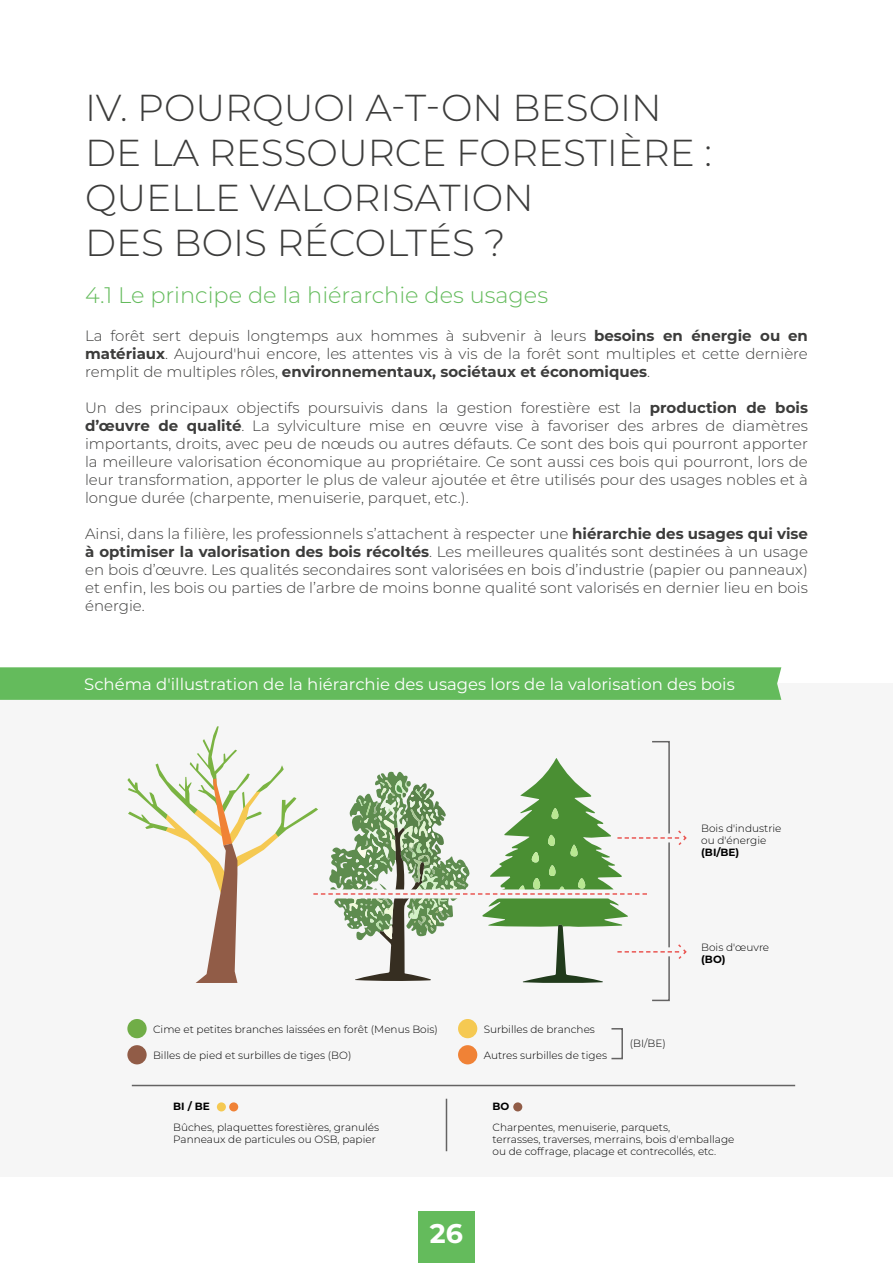
<style>
.page{position:relative;width:893px;height:1263px;background:#fff}
.page>*{position:absolute;margin:0;border:0;box-sizing:border-box;transform-origin:0 0}
.t1{font:300 37.5px/45px "Montserrat";color:#3c3c3b}
.t2{font:700 27px "Montserrat Alternates";color:#fff}
.t3{font:300 22.5px "Montserrat";color:#64bb5c}
.t4{font:16.5px "Montserrat";color:#fff}
.t5{font:300 15px/18px "Montserrat";color:#3c3c3b;text-align:justify}
.t6{font:300 10.5px/12px "Montserrat";color:#000}
.t7{font:700 10.5px "Montserrat";color:#000}
.s1{font-weight:700}
</style>
<div class="page">
<div style="left:418px;top:1211px;width:57px;height:52px;background:#64bb5c"></div>
<div style="left:0;top:684px;width:893px;height:493px;background:#f6f6f6"></div>
<div style="left:0;top:667px;width:781px;height:33px;background:#64bb5c"></div>
<div style="left:127px;top:1019px;width:20px;height:19px;background:#70ad47;border-radius:50%"></div>
<div style="left:458px;top:1019px;width:19px;height:19px;background:#f5c952;border-radius:50%"></div>
<div style="left:127px;top:1045px;width:20px;height:19px;background:#915c47;border-radius:50%"></div>
<div style="left:458px;top:1045px;width:19px;height:19px;background:#f08236;border-radius:50%"></div>
<div style="left:651px;top:741px;width:19px;height:260px;border:2px solid #646363"></div>
<svg style="left:127px;top:726px;width:560px;height:257px"></svg>
<hr style="left:132px;top:1085px;width:663px;height:1px;background:#646363">
<hr style="left:446px;top:1099px;width:1px;height:52px;background:#646363">
<div style="left:611px;top:1028px;width:12px;height:31px;border:2px solid #646363"></div>
<div style="left:217px;top:1102px;width:9px;height:9px;background:#f5c952;border-radius:50%"></div>
<div style="left:229px;top:1102px;width:9px;height:9px;background:#f08236;border-radius:50%"></div>
<div style="left:513px;top:1102px;width:9px;height:9px;background:#915c47;border-radius:50%"></div>
<h1 class="t1" style="left:85px;top:84px;width:629px">IV. POURQUOI A-T-ON BESOIN<br>DE LA RESSOURCE FORESTIÈRE :<br>QUELLE VALORISATION<br>DES BOIS RÉCOLTÉS ?</h1>
<h3 class="t3" style="left:85px;top:280px;width:465px">4.1 Le principe de la hiérarchie des usages</h3>
<p class="t5" style="left:85px;top:326px;width:724px">La forêt sert depuis longtemps aux hommes à subvenir à leurs <span class="s1">besoins en énergie ou en matériaux</span>. Aujourd'hui encore, les attentes vis à vis de la forêt sont multiples et cette dernière remplit de multiples rôles, <span class="s1">environnementaux, sociétaux et économiques</span>.</p>
<p class="t5" style="left:85px;top:398px;width:724px">Un des principaux objectifs poursuivis dans la gestion forestière est la <span class="s1">production de bois d’œuvre de qualité</span>. La sylviculture mise en œuvre vise à favoriser des arbres de diamètres importants, droits, avec peu de nœuds ou autres défauts. Ce sont des bois qui pourront apporter la meilleure valorisation économique au propriétaire. Ce sont aussi ces bois qui pourront, lors de leur transformation, apporter le plus de valeur ajoutée et être utilisés pour des usages nobles et à longue durée (charpente, menuiserie, parquet, etc.).</p>
<p class="t5" style="left:85px;top:524px;width:724px">Ainsi, dans la filière, les professionnels s’attachent à respecter une <span class="s1">hiérarchie des usages qui vise à optimiser la valorisation des bois récoltés</span>. Les meilleures qualités sont destinées à un usage en bois d’œuvre. Les qualités secondaires sont valorisées en bois d’industrie (papier ou panneaux) et enfin, les bois ou parties de l’arbre de moins bonne qualité sont valorisés en dernier lieu en bois énergie.</p>
<p class="t4" style="left:84px;top:672px;width:652px">Schéma d'illustration de la hiérarchie des usages lors de la valorisation des bois</p>
<p class="t6" style="left:701px;top:822px;width:82px">Bois d'industrie ou d'énergie</p>
<p class="t7" style="left:701px;top:845px;width:40px">(BI/BE)</p>
<p class="t6" style="left:153px;top:1023px;width:286px">Cime et petites branches laissées en forêt (Menus Bois)</p>
<p class="t6" style="left:484px;top:1023px;width:113px">Surbilles de branches</p>
<p class="t6" style="left:153px;top:1049px;width:200px">Billes de pied et surbilles de tiges (BO)</p>
<p class="t6" style="left:484px;top:1049px;width:125px">Autres surbilles de tiges</p>
<p class="t7" style="left:173px;top:1099px;width:38px">BI / BE</p>
<p class="t7" style="left:493px;top:1099px;width:18px">BO</p>
<p class="t6" style="left:630px;top:1037px;width:38px">(BI/BE)</p>
<p class="t6" style="left:701px;top:941px;width:70px">Bois d'œuvre</p>
<p class="t7" style="left:701px;top:952px;width:26px">(BO)</p>
<p class="t6" style="left:173px;top:1120px;width:207px">Bûches, plaquettes forestières, granulés<br>Panneaux de particules ou OSB, papier</p>
<h2 class="t2" style="left:430px;top:1213px;width:35px">26</h2>
<p class="t6" style="left:493px;top:1120px;width:243px">Charpentes, menuiserie, parquets,<br>terrasses, traverses, merrains, bois d'emballage ou de coffrage, placage et contrecollés, etc.</p>
</div>
